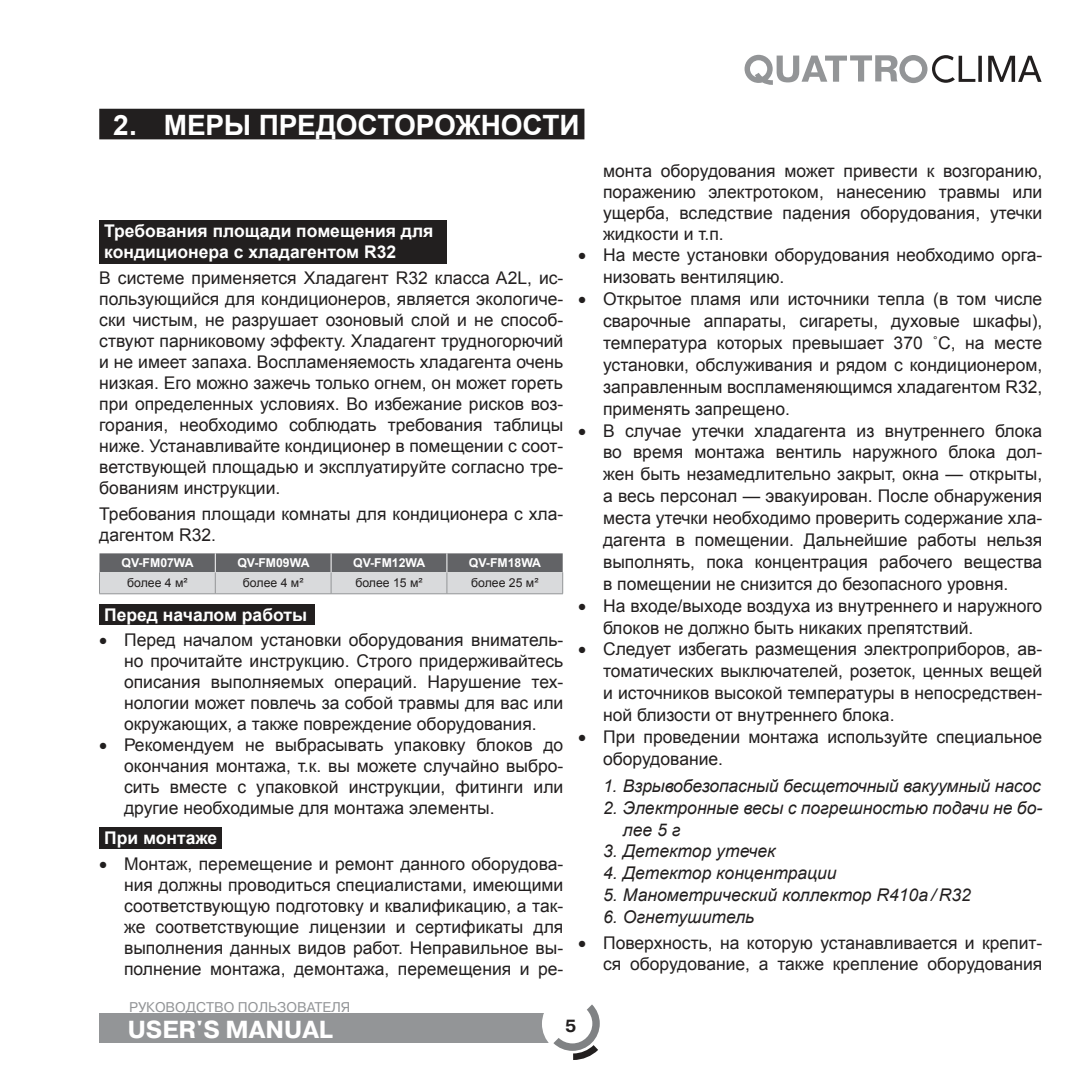
<style>
.page{position:relative;width:1092px;height:1092px;background:#fff}
.page>*{position:absolute;margin:0;border:0;box-sizing:border-box;transform-origin:0 0}
.t1{font:700 28px "Arial";letter-spacing:-.005em;color:#fff}
.t2{font:700 24.5px "Pragmatica TT";color:#fff}
.t3{font:17.5px/21px "Arial";color:#221f1f;text-align:justify}
.t4{font:italic 17.5px/21.9px "Arial";color:#221f1f}
.t5{font:700 17.5px/21px "Arial";color:#fff}
.t6{font:700 17.5px "Pragmatica TT";color:#221f1f}
.t7{font:14px "Pragmatica TT";color:#939597}
.t8{font:700 12.25px "Arial";color:#fff}
.t9{font:12.25px "Arial";color:#221f1f}
</style>
<div class="page">
<div style="left:99px;top:1012px;width:475px;height:30px;background:#939597"></div>
<div style="left:542px;top:993px;width:61px;height:61px;background:#fff;border-radius:50%"></div>
<svg style="left:553px;top:1004px;width:46px;height:55px"></svg>
<svg style="left:744px;top:55px;width:297px;height:30px"></svg>
<div style="left:99px;top:220px;width:347px;height:43px;background:#221f1f"></div>
<hr style="left:99px;top:593px;width:116px;height:1px;background:#939597">
<hr style="left:215px;top:593px;width:116px;height:1px;background:#939597">
<hr style="left:331px;top:593px;width:116px;height:1px;background:#939597">
<hr style="left:447px;top:593px;width:116px;height:1px;background:#939597">
<svg style="left:99px;top:553px;width:464px;height:40px;background:#a2a3a5"></svg>
<div style="left:99px;top:604px;width:216px;height:21px;background:#221f1f"></div>
<div style="left:99px;top:827px;width:123px;height:22px;background:#221f1f"></div>
<div style="left:99px;top:109px;width:485px;height:30px;background:#221f1f"></div>
<h1 class="t1" style="left:113px;top:106px;width:467px">2. МЕРЫ ПРЕДОСТОРОЖНОСТИ</h1>
<p class="t5" style="left:104px;top:220px;width:330px">Требования площади помещения для кондиционера с хладагентом R32</p>
<p class="t3" style="left:99px;top:268px;width:465px">В системе применяется Хладагент R32 класса A2L, ис&shy;пользующийся для кондиционеров, является экологиче&shy;ски чистым, не разрушает озоновый слой и не способ&shy;ствуют парниковому эффекту. Хладагент трудногорючий и не имеет запаха. Воспламеняемость хладагента очень низкая. Его можно зажечь только огнем, он может гореть при определенных условиях. Во избежание рисков воз&shy;горания, необходимо соблюдать требования таблицы ниже. Устанавливайте кондиционер в помещении с соот&shy;ветствующей площадью и эксплуатируйте согласно тре&shy;бованиям инструкции.</p>
<p class="t3" style="left:99px;top:504px;width:465px">Требования площади комнаты для кондиционера с хла&shy;дагентом R32.</p>
<p class="t8" style="left:121px;top:554px;width:74px">QV-FM07WA</p>
<p class="t8" style="left:237px;top:554px;width:74px">QV-FM09WA</p>
<p class="t8" style="left:353px;top:554px;width:74px">QV-FM12WA</p>
<p class="t8" style="left:469px;top:554px;width:74px">QV-FM18WA</p>
<p class="t9" style="left:127px;top:575px;width:62px">более 4 м²</p>
<p class="t9" style="left:243px;top:575px;width:62px">более 4 м²</p>
<p class="t9" style="left:355px;top:575px;width:69px">более 15 м²</p>
<p class="t9" style="left:471px;top:575px;width:69px">более 25 м²</p>
<p class="t5" style="left:104px;top:604px;width:204px">Перед началом работы</p>
<p class="t3" style="left:124px;top:629px;width:441px;text-indent:-25px">• Перед началом установки оборудования вниматель&shy;но прочитайте инструкцию. Строго придерживайтесь описания выполняемых операций. Нарушение тех&shy;нологии может повлечь за собой травмы для вас или окружающих, а также повреждение оборудования.</p>
<p class="t3" style="left:124px;top:734px;width:441px;text-indent:-25px">• Рекомендуем не выбрасывать упаковку блоков до окончания монтажа, т.к. вы можете случайно выбро&shy;сить вместе с упаковкой инструкции, фитинги или другие необходимые для монтажа элементы.</p>
<p class="t5" style="left:104px;top:827px;width:115px">При монтаже</p>
<p class="t3" style="left:124px;top:853px;width:441px;text-indent:-25px">• Монтаж, перемещение и ремонт данного оборудова&shy;ния должны проводиться специалистами, имеющими соответствующую подготовку и квалификацию, а так&shy;же соответствующие лицензии и сертификаты для выполнения данных видов работ. Неправильное вы&shy;полнение монтажа, демонтажа, перемещения и ре-</p>
<p class="t3" style="left:603px;top:160px;width:441px">монта оборудования может привести к возгоранию, поражению электротоком, нанесению травмы или ущерба, вследствие падения оборудования, утечки жидкости и т.п.</p>
<p class="t3" style="left:603px;top:244px;width:441px;line-height:21.9px;text-indent:-25px">• На месте установки оборудования необходимо орга&shy;низовать вентиляцию.</p>
<p class="t3" style="left:603px;top:288px;width:441px;line-height:21.9px;text-indent:-25px">• Открытое пламя или источники тепла (в том числе сварочные аппараты, сигареты, духовые шкафы), температура которых превышает 370 ˚C, на месте установки, обслуживания и рядом с кондиционером, заправленным воспламеняющимся хладагентом R32, применять запрещено.</p>
<p class="t3" style="left:603px;top:419px;width:441px;line-height:21.9px;text-indent:-25px">• В случае утечки хладагента из внутреннего блока во время монтажа вентиль наружного блока дол&shy;жен быть незамедлительно закрыт, окна — открыты, а весь персонал — эвакуирован. После обнаружения места утечки необходимо проверить содержание хла&shy;дагента в помещении. Дальнейшие работы нельзя выполнять, пока концентрация рабочего вещества в помещении не снизится до безопасного уровня.</p>
<p class="t3" style="left:603px;top:594px;width:441px;line-height:21.9px;text-indent:-25px">• На входе/выходе воздуха из внутреннего и наружного блоков не должно быть никаких препятствий.</p>
<p class="t3" style="left:603px;top:638px;width:441px;line-height:21.9px;text-indent:-25px">• Следует избегать размещения электроприборов, ав&shy;томатических выключателей, розеток, ценных вещей и источников высокой температуры в непосредствен&shy;ной близости от внутреннего блока.</p>
<p class="t3" style="left:603px;top:726px;width:441px;line-height:21.9px;text-indent:-25px">• При проведении монтажа используйте специальное оборудование.</p>
<p class="t4" style="left:603px;top:774px;width:439px">1. Взрывобезопасный бесщеточный вакуумный насос</p>
<p class="t4" style="left:623px;top:796px;width:421px;text-indent:-20px">2. Электронные весы с погрешностью подачи не бо&shy;лее 5 г</p>
<p class="t4" style="left:603px;top:840px;width:174px">3. Детектор утечек</p>
<p class="t4" style="left:603px;top:862px;width:235px">4. Детектор концентрации</p>
<p class="t4" style="left:603px;top:884px;width:369px">5. Манометрический коллектор R410a / R32</p>
<p class="t4" style="left:603px;top:906px;width:153px">6. Огнетушитель</p>
<p class="t3" style="left:578px;top:932px;width:465px;text-align:right">• Поверхность, на которую устанавливается и крепит&shy;ся оборудование, а также крепление оборудования</p>
<p class="t7" style="left:129px;top:998px;width:223px">РУКОВОДСТВО ПОЛЬЗОВАТЕЛЯ</p>
<h2 class="t2" style="left:128px;top:1014px;width:207px">USER′S MANUAL</h2>
<p class="t6" style="left:565px;top:1015px;width:13px">5</p>
</div>
